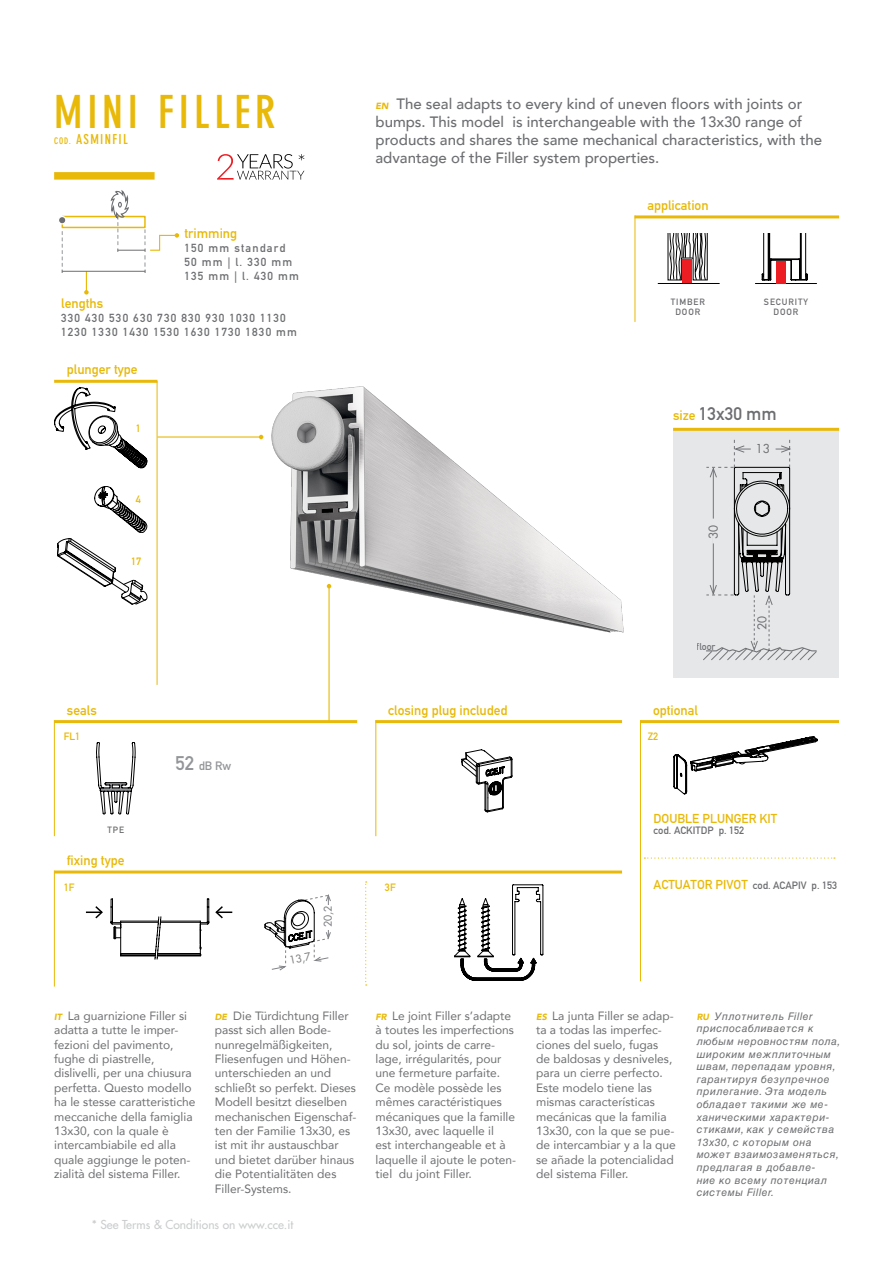
<style>
.page{position:relative;width:893px;height:1263px;background:#fff}
.page>*{position:absolute;margin:0;border:0;box-sizing:border-box;transform-origin:0 0}
.t1{font:700 condensed 45px "DIN Neuzeit Grotesk Std";letter-spacing:.1em;color:#e8b909}
.t2{font:18px "DIN Mittelschrift Std";color:#6d6e71}
.t3{font:500 15px/18px "Avenir";color:#6d6e71}
.t4{font:13.5px "DIN Mittelschrift Std";color:#e8b909}
.t5{font:700 condensed 13.5px "DIN Neuzeit Grotesk Std";letter-spacing:.1em;color:#e8b909}
.t6{font:12.75px "DIN Mittelschrift Std";color:#e8b909}
.t7{font:12px/14.4px "Avenir";color:#6d6e71}
.t8{font:500 12px "Futura Std";color:#cbcdce}
.t9{font:12px "DIN Mittelschrift Std";color:#939598}
.t10{font:500 12px "Futura Std";color:#808285}
.t11{font:11.55px/13.8px "DIN Mittelschrift Std";letter-spacing:.1em;color:#6d6e71}
.t12{font:italic 10.5px/12.6px "Helvetica LT Std";letter-spacing:.05em;color:#6d6e71}
.t13{font:10.5px "DIN Mittelschrift Std";color:#6d6e71}
.t14{font:10.5px "DIN Mittelschrift Std";color:#e8b909}
.t15{font:500 10.5px "Futura Std";color:#808285}
.t16{font:9.75px "DIN Mittelschrift Std";letter-spacing:-.005em;color:#808285}
.t17{font:9px/10.5px "DIN Mittelschrift Std";letter-spacing:.1em;color:#6d6e71;text-align:center}
.s1{font-size:9px}
.s2{font-weight:900;font-style:italic;font-size:9px;color:#e8b909}
.s3{font-size:13.5px;color:#e8b909}
.s4{font-size:19.5px}
.s5{font-size:12.75px;color:#e8b909}
.s6{font-family:"Avenir";font-weight:900;font-size:9px;color:#e8b909}
</style>
<div class="page">
<div style="left:673px;top:431px;width:166px;height:247px;background:#e6e7e8"></div>
<img style="left:260px;top:386px;width:364px;height:247px">
<svg style="left:217px;top:154px;width:87px;height:26px"></svg>
<div style="left:62px;top:216px;width:84px;height:12px;border:2px solid #e8b909"></div>
<div style="left:58px;top:216px;width:8px;height:8px;background:#6d6e71;border-radius:50%"></div>
<div style="left:58px;top:216px;width:8px;height:8px;border:1px solid #fff;border-radius:50%"></div>
<svg style="left:644px;top:857px;width:191px;height:2px"></svg>
<svg style="left:365px;top:881px;width:2px;height:104px"></svg>
<svg style="left:674px;top:736px;width:143px;height:58px"></svg>
<svg style="left:96px;top:742px;width:39px;height:72px"></svg>
<svg style="left:461px;top:749px;width:52px;height:63px"></svg>
<svg style="left:265px;top:895px;width:66px;height:75px"></svg>
<div style="left:324px;top:905px;width:8px;height:24px;background:#fff"></div>
<svg style="left:454px;top:884px;width:89px;height:97px"></svg>
<svg style="left:86px;top:906px;width:17px;height:13px"></svg>
<svg style="left:84px;top:272px;width:5px;height:23px"></svg>
<hr style="left:62px;top:271px;width:83px;height:1px;background:#6d6e71">
<svg style="left:62px;top:231px;width:1px;height:42px"></svg>
<svg style="left:110px;top:190px;width:69px;height:83px"></svg>
<hr style="left:375px;top:720px;width:247px;height:3px;background:#e8b909">
<hr style="left:54px;top:870px;width:568px;height:3px;background:#e8b909">
<hr style="left:328px;top:586px;width:2px;height:136px;background:#e8b909">
<svg style="left:327px;top:584px;width:4px;height:4px"></svg>
<hr style="left:673px;top:428px;width:166px;height:3px;background:#e8b909">
<hr style="left:635px;top:215px;width:204px;height:3px;background:#e8b909">
<svg style="left:703px;top:440px;width:114px;height:220px"></svg>
<hr style="left:157px;top:381px;width:1px;height:304px;background:#e8b909">
<hr style="left:157px;top:436px;width:104px;height:2px;background:#e8b909">
<svg style="left:259px;top:435px;width:4px;height:4px"></svg>
<hr style="left:54px;top:380px;width:103px;height:3px;background:#e8b909">
<hr style="left:54px;top:720px;width:303px;height:3px;background:#e8b909">
<hr style="left:54px;top:720px;width:1px;height:116px;background:#e8b909">
<hr style="left:375px;top:720px;width:1px;height:116px;background:#e8b909">
<hr style="left:54px;top:870px;width:1px;height:116px;background:#e8b909">
<hr style="left:635px;top:215px;width:1px;height:107px;background:#e8b909">
<svg style="left:658px;top:234px;width:62px;height:50px"></svg>
<svg style="left:761px;top:234px;width:47px;height:49px"></svg>
<hr style="left:755px;top:283px;width:62px;height:1px;background:#000">
<div style="left:776px;top:261px;width:9px;height:22px;background:#ed1d24"></div>
<svg style="left:54px;top:387px;width:93px;height:81px"></svg>
<hr style="left:640px;top:720px;width:199px;height:3px;background:#e8b909">
<hr style="left:640px;top:720px;width:1px;height:261px;background:#e8b909">
<hr style="left:120px;top:922px;width:1px;height:31px;background:#000">
<svg style="left:111px;top:899px;width:10px;height:40px"></svg>
<svg style="left:200px;top:899px;width:32px;height:57px"></svg>
<hr style="left:121px;top:921px;width:37px;height:1px;background:#000">
<hr style="left:161px;top:921px;width:39px;height:1px;background:#000">
<hr style="left:121px;top:922px;width:37px;height:1px;background:#000">
<hr style="left:160px;top:922px;width:40px;height:1px;background:#000">
<hr style="left:158px;top:953px;width:42px;height:1px;background:#000">
<hr style="left:121px;top:953px;width:34px;height:1px;background:#000">
<hr style="left:121px;top:954px;width:34px;height:1px;background:#000">
<hr style="left:158px;top:954px;width:42px;height:1px;background:#000">
<hr style="left:157px;top:955px;width:43px;height:1px;background:#000">
<hr style="left:121px;top:955px;width:34px;height:1px;background:#000">
<svg style="left:155px;top:917px;width:6px;height:42px"></svg>
<svg style="left:57px;top:486px;width:91px;height:119px"></svg>
<div style="left:54px;top:172px;width:101px;height:8px;background:#e8b909"></div>
<h1 class="t1" style="left:54px;top:86px;width:223px">MINI FILLER</h1>
<p class="t5" style="left:54px;top:131px;width:75px"><span class="s1">COD.</span> ASMINFIL</p>
<p class="t4" style="left:184px;top:226px;width:54px">trimming</p>
<p class="t11" style="left:184px;top:241px;width:116px">150 mm standard<br>50 mm | l. 330 mm<br>135 mm | l. 430 mm</p>
<p class="t4" style="left:61px;top:295px;width:43px">lengths</p>
<p class="t11" style="left:61px;top:311px;width:237px">330 430 530 630 730 830 930 1030 1130<br>1230 1330 1430 1530 1630 1730 1830 mm</p>
<p class="t4" style="left:67px;top:361px;width:72px">plunger type</p>
<p class="t14" style="left:136px;top:423px;width:7px">1</p>
<p class="t14" style="left:136px;top:493px;width:7px">4</p>
<p class="t14" style="left:131px;top:555px;width:12px">17</p>
<p class="t4" style="left:67px;top:702px;width:31px">seals</p>
<p class="t3" style="left:375px;top:94px;width:448px"><span class="s2">EN</span> The seal adapts to every kind of uneven floors with joints or bumps. This model is interchangeable with the 13x30 range of products and shares the same mechanical characteristics, with the advantage of the Filler system properties.</p>
<p class="t4" style="left:647px;top:198px;width:63px">application</p>
<p class="t17" style="left:671px;top:296px;width:36px">TIMBER<br>DOOR</p>
<p class="t17" style="left:764px;top:296px;width:45px">SECURITY<br>DOOR</p>
<h2 class="t2" style="left:673px;top:403px;width:105px"><span class="s3">size</span> 13x30 mm</h2>
<p class="t4" style="left:388px;top:702px;width:121px">closing plug included</p>
<p class="t10" style="left:706px;top:539px;width:15px;rotate:-90deg">30</p>
<p class="t16" style="left:697px;top:640px;width:20px">floor</p>
<p class="t4" style="left:653px;top:702px;width:46px">optional</p>
<p class="t10" style="left:756px;top:441px;width:15px">13</p>
<p class="t10" style="left:754px;top:630px;width:15px;rotate:-90deg">20</p>
<p class="t14" style="left:64px;top:730px;width:18px">FL1</p>
<p class="t14" style="left:648px;top:730px;width:12px">Z2</p>
<p class="t17" style="left:108px;top:825px;width:18px">TPE</p>
<p class="t4" style="left:67px;top:853px;width:59px">fixing type</p>
<p class="t9" style="left:175px;top:758px;width:57px"><span class="s4">52</span> dB Rw</p>
<p class="t14" style="left:64px;top:881px;width:12px">1F</p>
<p class="t14" style="left:385px;top:881px;width:12px">3F</p>
<p class="t15" style="left:289px;top:954px;width:23px;rotate:-11deg">13,7</p>
<p class="t15" style="left:321px;top:927px;width:23px;rotate:-90deg">20,2</p>
<p class="t6" style="left:654px;top:811px;width:125px">DOUBLE PLUNGER KIT</p>
<p class="t13" style="left:654px;top:824px;width:92px">cod. ACKITDP p. 152</p>
<p class="t13" style="left:654px;top:879px;width:185px"><span class="s5">ACTUATOR PIVOT</span> cod. ACAPIV p. 153</p>
<p class="t7" style="left:54px;top:1008px;width:143px"><span class="s2">IT</span> La guarnizione Filler si adatta a tutte le imper&shy;fezioni del pavimento, fughe di piastrelle, dislivelli, per una chiusura perfetta. Questo modello ha le stesse caratteristiche meccaniche della famiglia<br>13x30, con la quale è intercambiabile ed alla quale aggiunge le poten&shy;zialità del sistema Filler.</p>
<p class="t7" style="left:215px;top:1008px;width:143px"><span class="s2">DE</span> Die Türdichtung Filler passt sich allen Bode&shy;nunregelmäßigkeiten,<br>Fliesenfugen und Höhen&shy;unterschieden an und schließt so perfekt. Dieses<br>Modell besitzt dieselben mechanischen Eigenschaf&shy;ten der Familie 13x30, es ist mit ihr austauschbar und bietet darüber hinaus die Potentialitäten des<br>Filler-Systems.</p>
<p class="t7" style="left:376px;top:1008px;width:142px"><span class="s2">FR</span> Le joint Filler s’adapte à toutes les imperfections du sol, joints de carre&shy;lage, irrégularités, pour une fermeture parfaite.<br>Ce modèle possède les mêmes caractéristiques mécaniques que la famille<br>13x30, avec laquelle il<br>est interchangeable et à laquelle il ajoute le poten&shy;tiel du joint Filler.</p>
<p class="t7" style="left:536px;top:1008px;width:141px"><span class="s2">ES</span> La junta Filler se adap&shy;ta a todas las imperfec&shy;ciones del suelo, fugas<br>de baldosas y desniveles, para un cierre perfecto.<br>Este modelo tiene las mismas características mecánicas que la familia<br>13x30, con la que se pue&shy;de intercambiar y a la que se añade la potencialidad del sistema Filler.</p>
<p class="t12" style="left:697px;top:1010px;width:145px"><span class="s6">RU</span> Уплотнитель Filler приспосабливается к любым неровностям пола, широким межплиточным швам, перепадам уровня, гарантируя безупречное прилегание. Эта модель обладает такими же ме&shy;ханическими характери&shy;стиками, как у семейства<br>13x30, с которым она может взаимозаменяться, предлагая в добавле-<br>ние ко всему потенциал системы Filler.</p>
<p class="t8" style="left:92px;top:1217px;width:203px">* See Terms &amp; Conditions on www.cce.it</p>
</div>
